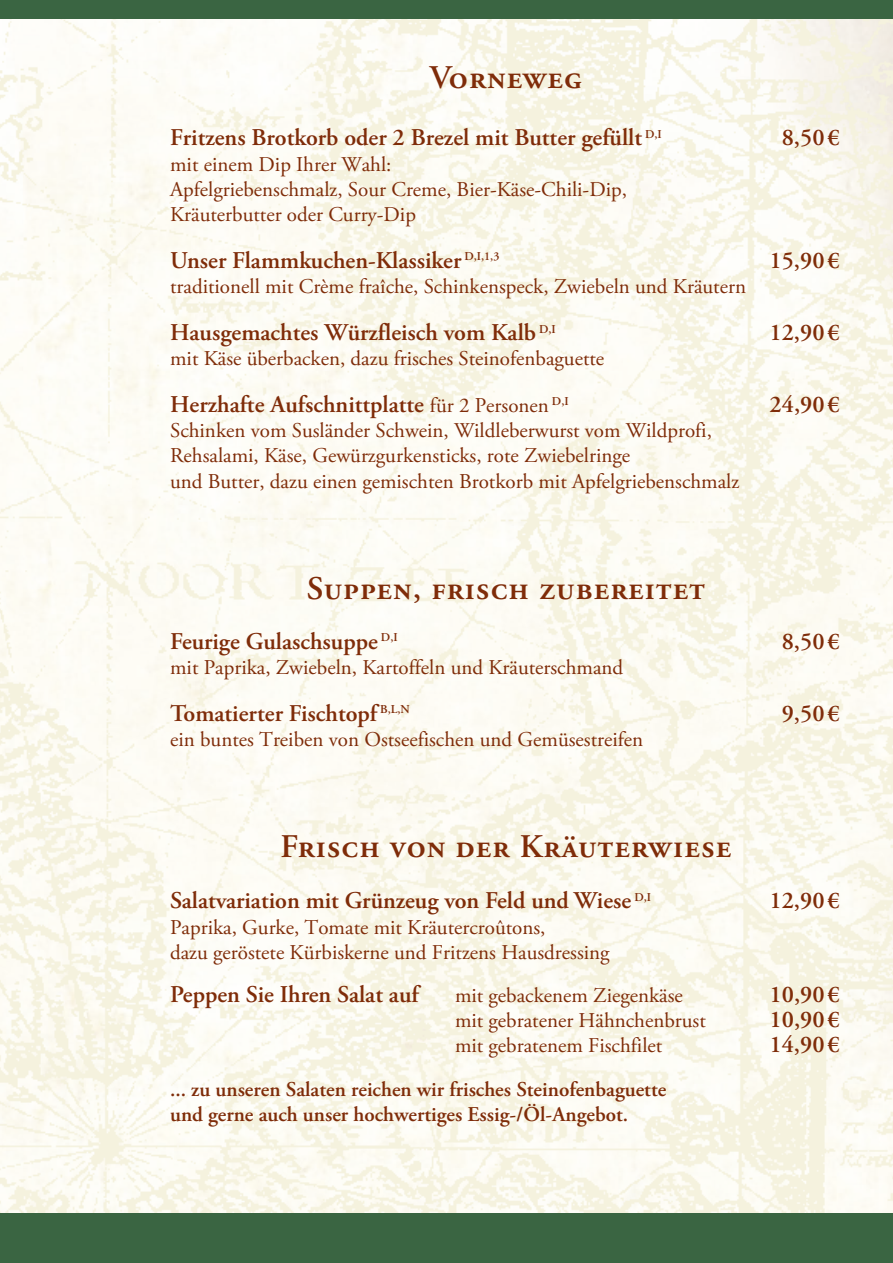
<style>
.page{position:relative;width:893px;height:1263px;background:#fff}
.page>*{position:absolute;margin:0;border:0;box-sizing:border-box;transform-origin:0 0}
.t1{font:600 33px "Adobe Garamond Pro";letter-spacing:.03em;color:#7f2c09}
.t2{font:600 24px "Adobe Garamond Pro";color:#7f2c09}
.t3{font:600 24px "Adobe Garamond Pro";letter-spacing:-.025em;color:#7f2c09}
.t4{font:21px/25.2px "Adobe Garamond Pro";color:#7f2c09}
.t5{font:600 21px/25.2px "Adobe Garamond Pro";color:#7f2c09}
.s1{font-weight:400;font-size:21px}
</style>
<div class="page">
<img style="left:0;top:18px;width:893px;height:1195px">
<div style="left:0;top:0;width:893px;height:18px;background:#3a6542"></div>
<div style="left:0;top:1213px;width:893px;height:50px;background:#3a6542"></div>
<h1 class="t1" style="left:430px;top:58px;width:154px">Vorneweg</h1>
<p class="t2" style="left:170px;top:124px;width:493px">Fritzens Brotkorb oder 2 Brezel mit Butter gefüllt <sup>D,I</sup></p>
<p class="t2" style="left:782px;top:124px;width:60px">8,50€</p>
<p class="t4" style="left:170px;top:152px;width:458px">mit einem Dip Ihrer Wahl:<br>Apfelgriebenschmalz, Sour Creme, Bier-Käse-Chili-Dip,<br>Kräuterbutter oder Curry-Dip</p>
<p class="t2" style="left:170px;top:246px;width:331px">Unser Flammkuchen-Klassiker <sup>D,I,1,3</sup></p>
<p class="t2" style="left:769px;top:246px;width:72px">15,90€</p>
<p class="t4" style="left:170px;top:275px;width:577px">traditionell mit Crème fraîche, Schinkenspeck, Zwiebeln und Kräutern</p>
<p class="t2" style="left:170px;top:319px;width:387px">Hausgemachtes Würzfleisch vom Kalb <sup>D,I</sup></p>
<p class="t2" style="left:769px;top:319px;width:72px">12,90€</p>
<p class="t4" style="left:170px;top:347px;width:436px">mit Käse überbacken, dazu frisches Steinofenbaguette</p>
<p class="t2" style="left:170px;top:391px;width:400px">Herzhafte Aufschnittplatte <span class="s1">für 2 Personen</span> <sup>D,I</sup></p>
<p class="t2" style="left:769px;top:391px;width:72px">24,90€</p>
<p class="t4" style="left:170px;top:419px;width:571px">Schinken vom Susländer Schwein, Wildleberwurst vom Wildprofi,<br>Rehsalami, Käse, Gewürzgurkensticks, rote Zwiebelringe<br>und Butter, dazu einen gemischten Brotkorb mit Apfelgriebenschmalz</p>
<h1 class="t1" style="left:307px;top:569px;width:400px">Suppen, frisch zubereitet</h1>
<p class="t2" style="left:170px;top:627px;width:229px">Feurige Gulaschsuppe <sup>D,I</sup></p>
<p class="t2" style="left:782px;top:627px;width:60px">8,50€</p>
<p class="t4" style="left:170px;top:655px;width:455px">mit Paprika, Zwiebeln, Kartoffeln und Kräuterschmand</p>
<p class="t2" style="left:170px;top:699px;width:241px">Tomatierter Fischtopf<sup>B,L,N</sup></p>
<p class="t2" style="left:782px;top:699px;width:60px">9,50€</p>
<p class="t4" style="left:170px;top:727px;width:475px">ein buntes Treiben von Ostseefischen und Gemüsestreifen</p>
<h1 class="t1" style="left:281px;top:827px;width:452px">Frisch von der Kräuterwiese</h1>
<p class="t3" style="left:170px;top:887px;width:482px">Salatvariation mit Grünzeug von Feld und Wiese <sup>D,I</sup></p>
<p class="t2" style="left:769px;top:887px;width:72px">12,90€</p>
<p class="t4" style="left:170px;top:915px;width:441px">Paprika, Gurke, Tomate mit Kräutercroûtons,<br>dazu geröstete Kürbiskerne und Fritzens Hausdressing</p>
<p class="t2" style="left:170px;top:980px;width:253px">Peppen Sie Ihren Salat auf</p>
<p class="t4" style="left:455px;top:983px;width:229px">mit gebackenem Ziegenkäse</p>
<p class="t2" style="left:769px;top:980px;width:72px">10,90€</p>
<p class="t4" style="left:455px;top:1008px;width:252px">mit gebratener Hähnchenbrust</p>
<p class="t2" style="left:769px;top:1006px;width:72px">10,90€</p>
<p class="t4" style="left:455px;top:1034px;width:209px">mit gebratenem Fischfilet</p>
<p class="t2" style="left:769px;top:1031px;width:72px">14,90€</p>
<p class="t5" style="left:170px;top:1076px;width:498px">... zu unseren Salaten reichen wir frisches Steinofenbaguette und gerne auch unser hochwertiges Essig-/Öl-Angebot.</p>
</div>
